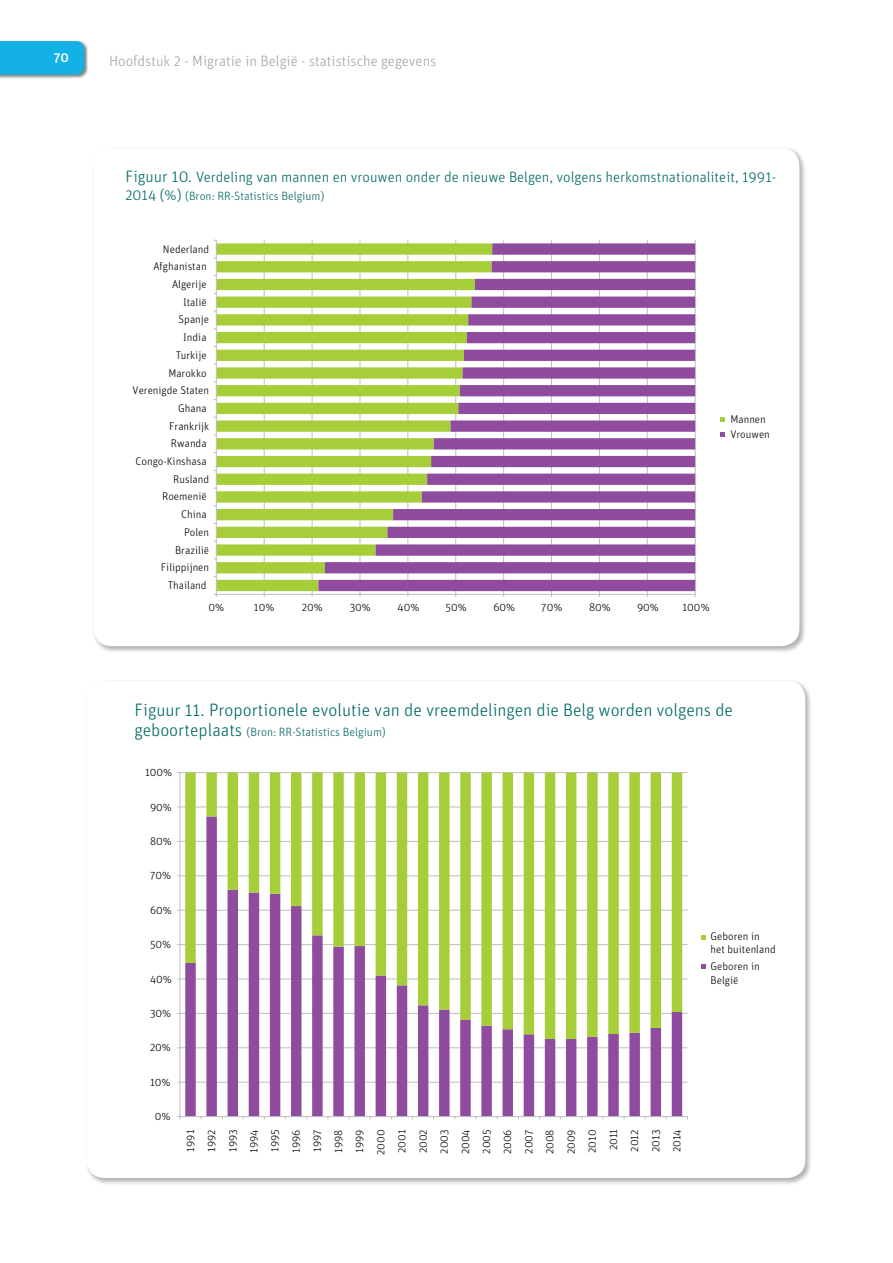
<style>
.page{position:relative;width:893px;height:1263px;background:#fff}
.page>*{position:absolute;margin:0;border:0;box-sizing:border-box;transform-origin:0 0}
.Graph_-_caption{font:300 18px "Unit Rounded OT";color:#006a66}
.Graph_-_caption-2{font:300 15px "Unit Rounded OT";color:#006a66}
.t1{font:300 15px "Unit Rounded OT";color:#a8a59e}
.t2{font:500 13.5px "Unit Rounded OT";color:#fff}
.Graph_-_caption-3{font:300 12px "Unit Rounded OT";color:#006a66}
.t3{font:300 11.1px/21.1px "Unit Rounded OT";color:#000}
.s1{font-size:16.5px}
.s2{font-size:15px}
.s3{font-size:18px}
</style>
<div class="page">
<div style="left:0;top:40px;width:87px;height:39px;background:#000;opacity:.3"></div>
<div style="left:0;top:41px;width:84px;height:34px;background:#14b1e7"></div>
<div style="left:93px;top:147px;width:714px;height:505px;background:#000;opacity:.3"></div>
<div style="left:94px;top:148px;width:705px;height:498px;background:#fff;border-radius:18px"></div>
<hr style="left:264px;top:240px;width:1px;height:354px;background:#bcbec0">
<hr style="left:312px;top:240px;width:1px;height:354px;background:#bcbec0">
<hr style="left:360px;top:240px;width:1px;height:354px;background:#bcbec0">
<hr style="left:407px;top:240px;width:1px;height:354px;background:#bcbec0">
<hr style="left:455px;top:240px;width:1px;height:354px;background:#bcbec0">
<hr style="left:503px;top:240px;width:1px;height:354px;background:#bcbec0">
<hr style="left:551px;top:240px;width:1px;height:354px;background:#bcbec0">
<hr style="left:599px;top:240px;width:1px;height:354px;background:#bcbec0">
<hr style="left:647px;top:240px;width:1px;height:354px;background:#bcbec0">
<hr style="left:695px;top:240px;width:1px;height:354px;background:#bcbec0">
<svg style="left:217px;top:243px;width:101px;height:348px;fill:#a6ce39"></svg>
<svg style="left:318px;top:243px;width:377px;height:348px"></svg>
<hr style="left:216px;top:594px;width:479px;height:1px;background:#bcbec0">
<hr style="left:216px;top:240px;width:1px;height:354px;background:#bcbec0">
<svg style="left:720px;top:417px;width:4px;height:4px"></svg>
<svg style="left:720px;top:432px;width:4px;height:4px"></svg>
<div style="left:86px;top:680px;width:726px;height:505px;background:#000;opacity:.3"></div>
<div style="left:87px;top:681px;width:718px;height:497px;background:#fff;border-radius:18px"></div>
<hr style="left:180px;top:1082px;width:507px;height:1px;background:#bcbec0">
<hr style="left:180px;top:1047px;width:507px;height:1px;background:#bcbec0">
<hr style="left:180px;top:1013px;width:507px;height:1px;background:#bcbec0">
<hr style="left:180px;top:979px;width:507px;height:1px;background:#bcbec0">
<hr style="left:180px;top:944px;width:507px;height:1px;background:#bcbec0">
<hr style="left:180px;top:910px;width:507px;height:1px;background:#bcbec0">
<hr style="left:180px;top:875px;width:507px;height:1px;background:#bcbec0">
<hr style="left:180px;top:841px;width:507px;height:1px;background:#bcbec0">
<hr style="left:180px;top:807px;width:507px;height:1px;background:#bcbec0">
<hr style="left:180px;top:772px;width:507px;height:1px;background:#bcbec0">
<svg style="left:185px;top:1039px;width:497px;height:77px"></svg>
<svg style="left:185px;top:773px;width:497px;height:266px"></svg>
<hr style="left:180px;top:773px;width:1px;height:343px;background:#bcbec0">
<hr style="left:180px;top:1116px;width:507px;height:1px;background:#bcbec0">
<svg style="left:701px;top:935px;width:5px;height:5px"></svg>
<svg style="left:701px;top:964px;width:5px;height:4px"></svg>
<p class="t2" style="left:54px;top:49px;width:17px">70</p>
<h2 class="t1" style="left:109px;top:52px;width:329px">Hoofdstuk 2 - Migratie in België - statistische gegevens</h2>
<p class="Graph_-_caption-2" style="left:125px;top:168px;width:652px"><span class="s1">Figuur 10.</span> Verdeling van mannen en vrouwen onder de nieuwe Belgen, volgens herkomstnationaliteit, 1991-</p>
<p class="Graph_-_caption-3" style="left:125px;top:189px;width:201px"><span class="s2">2014 (%)</span> (Bron: RR-Statistics Belgium)</p>
<p class="t3" style="left:163px;top:238px;width:48px">Nederland</p>
<p class="t3" style="left:153px;top:256px;width:55px">Afghanistan</p>
<p class="t3" style="left:172px;top:274px;width:36px">Algerije</p>
<p class="t3" style="left:183px;top:291px;width:25px">Italië</p>
<p class="t3" style="left:179px;top:309px;width:32px">Spanje</p>
<p class="t3" style="left:183px;top:327px;width:25px">India</p>
<p class="t3" style="left:176px;top:344px;width:32px">Turkije</p>
<p class="t3" style="left:168px;top:362px;width:40px">Marokko</p>
<p class="t3" style="left:133px;top:380px;width:78px">Verenigde Staten</p>
<p class="t3" style="left:178px;top:398px;width:30px">Ghana</p>
<p class="t3" style="left:169px;top:415px;width:42px">Frankrijk</p>
<p class="t3" style="left:171px;top:433px;width:37px">Rwanda</p>
<p class="t3" style="left:135px;top:451px;width:73px">Congo-Kinshasa</p>
<p class="t3" style="left:173px;top:468px;width:37px">Rusland</p>
<p class="t3" style="left:162px;top:486px;width:46px">Roemenië</p>
<p class="t3" style="left:181px;top:504px;width:27px">China</p>
<p class="t3" style="left:184px;top:522px;width:27px">Polen</p>
<p class="t3" style="left:175px;top:539px;width:36px">Brazilië</p>
<p class="t3" style="left:161px;top:557px;width:50px">Filippijnen</p>
<p class="t3" style="left:168px;top:575px;width:40px">Thailand</p>
<p class="t3" style="left:208px;top:597px;width:17px">0%</p>
<p class="t3" style="left:254px;top:597px;width:22px">10%</p>
<p class="t3" style="left:302px;top:597px;width:23px">20%</p>
<p class="t3" style="left:350px;top:597px;width:23px">30%</p>
<p class="t3" style="left:398px;top:597px;width:23px">40%</p>
<p class="t3" style="left:445px;top:597px;width:23px">50%</p>
<p class="t3" style="left:493px;top:597px;width:23px">60%</p>
<p class="t3" style="left:541px;top:597px;width:23px">70%</p>
<p class="t3" style="left:589px;top:597px;width:23px">80%</p>
<p class="t3" style="left:637px;top:597px;width:23px">90%</p>
<p class="t3" style="left:682px;top:597px;width:29px">100%</p>
<p class="t3" style="left:730px;top:412px;width:41px;line-height:15.1px">Mannen<br>Vrouwen</p>
<p class="Graph_-_caption" style="left:134px;top:699px;width:600px">Figuur 11. Proportionele evolutie van de vreemdelingen die Belg worden volgens de</p>
<p class="Graph_-_caption-3" style="left:134px;top:725px;width:253px"><span class="s3">geboorteplaats</span> (Bron: RR-Statistics Belgium)</p>
<p class="t3" style="left:145px;top:762px;width:29px">100%</p>
<p class="t3" style="left:150px;top:796px;width:23px">90%</p>
<p class="t3" style="left:150px;top:831px;width:23px">80%</p>
<p class="t3" style="left:150px;top:865px;width:23px">70%</p>
<p class="t3" style="left:150px;top:899px;width:23px">60%</p>
<p class="t3" style="left:150px;top:934px;width:23px">50%</p>
<p class="t3" style="left:150px;top:968px;width:23px">40%</p>
<p class="t3" style="left:150px;top:1003px;width:23px">30%</p>
<p class="t3" style="left:150px;top:1037px;width:23px">20%</p>
<p class="t3" style="left:150px;top:1071px;width:22px">10%</p>
<p class="t3" style="left:155px;top:1106px;width:17px">0%</p>
<p class="t3" style="left:180px;top:1155px;width:27px;text-align:center;rotate:-90deg">1991<br>1992<br>1993<br>1994<br>1995<br>1996<br>1997<br>1998<br>1999<br>2000<br>2001<br>2002<br>2003<br>2004<br>2005<br>2006<br>2007<br>2008<br>2009<br>2010<br>2011<br>2012<br>2013<br>2014</p>
<p class="t3" style="left:711px;top:929px;width:67px;line-height:13.4px">Geboren in het buitenland</p>
<p class="t3" style="left:711px;top:960px;width:51px;line-height:13.4px">Geboren in<br>België</p>
</div>
